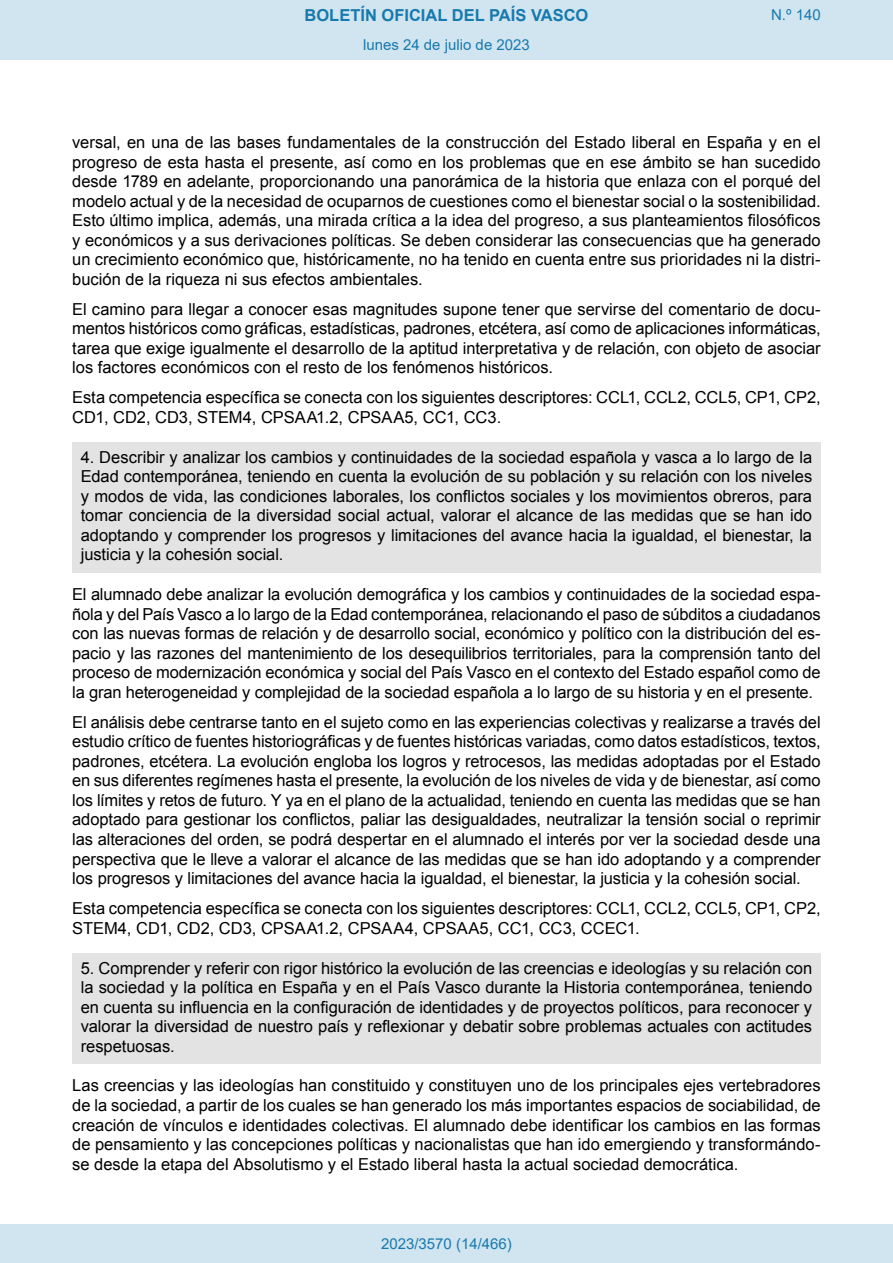
<style>
.page{position:relative;width:893px;height:1263px;background:#fff}
.page>*{position:absolute;margin:0;border:0;box-sizing:border-box;transform-origin:0 0}
.t1{font:16.5px/19.5px "Arial";color:#000;text-align:justify}
.t2{font:700 16.5px "Arial";color:#1879ad}
.Paginacion_Centro{font:15px "Arial";color:#1879ad}
</style>
<div class="page">
<div style="left:72px;top:442px;width:749px;height:130px;background:#e3e3e3"></div>
<div style="left:72px;top:953px;width:749px;height:110px;background:#e3e3e3"></div>
<div style="left:0;top:0;width:893px;height:60px;background:#d0e5f0"></div>
<div style="left:0;top:1225px;width:893px;height:38px;background:#d0e5f0"></div>
<p class="t2" style="left:305px;top:3px;width:285px">BOLETÍN OFICIAL DEL PAÍS VASCO</p>
<p class="Paginacion_Centro" style="left:771px;top:5px;width:51px">N.º 140</p>
<p class="Paginacion_Centro" style="left:363px;top:35px;width:168px">lunes 24 de julio de 2023</p>
<p class="t1" style="left:72px;top:133px;width:750px">versal, en una de las bases fundamentales de la construcción del Estado liberal en España y en el progreso de esta hasta el presente, así como en los problemas que en ese ámbito se han sucedido desde 1789 en adelante, proporcionando una panorámica de la historia que enlaza con el porqué del modelo actual y de la necesidad de ocuparnos de cuestiones como el bienestar social o la sostenibilidad.<br>Esto último implica, además, una mirada crítica a la idea del progreso, a sus planteamientos filosóficos y económicos y a sus derivaciones políticas. Se deben considerar las consecuencias que ha generado un crecimiento económico que, históricamente, no ha tenido en cuenta entre sus prioridades ni la distri&shy;bución de la riqueza ni sus efectos ambientales.</p>
<p class="t1" style="left:72px;top:299px;width:750px">El camino para llegar a conocer esas magnitudes supone tener que servirse del comentario de docu&shy;mentos históricos como gráficas, estadísticas, padrones, etcétera, así como de aplicaciones informáticas, tarea que exige igualmente el desarrollo de la aptitud interpretativa y de relación, con objeto de asociar los factores económicos con el resto de los fenómenos históricos.</p>
<p class="t1" style="left:72px;top:388px;width:750px">Esta competencia específica se conecta con los siguientes descriptores: CCL1, CCL2, CCL5, CP1, CP2,<br>CD1, CD2, CD3, STEM4, CPSAA1.2, CPSAA5, CC1, CC3.</p>
<p class="t1" style="left:81px;top:447px;width:733px">4. Describir y analizar los cambios y continuidades de la sociedad española y vasca a lo largo de la Edad contemporánea, teniendo en cuenta la evolución de su población y su relación con los niveles y modos de vida, las condiciones laborales, los conflictos sociales y los movimientos obreros, para tomar conciencia de la diversidad social actual, valorar el alcance de las medidas que se han ido adoptando y comprender los progresos y limitaciones del avance hacia la igualdad, el bienestar, la justicia y la cohesión social.</p>
<p class="t1" style="left:72px;top:585px;width:750px">El alumnado debe analizar la evolución demográfica y los cambios y continuidades de la sociedad espa&shy;ñola y del País Vasco a lo largo de la Edad contemporánea, relacionando el paso de súbditos a ciudadanos con las nuevas formas de relación y de desarrollo social, económico y político con la distribución del es&shy;pacio y las razones del mantenimiento de los desequilibrios territoriales, para la comprensión tanto del proceso de modernización económica y social del País Vasco en el contexto del Estado español como de la gran heterogeneidad y complejidad de la sociedad española a lo largo de su historia y en el presente.</p>
<p class="t1" style="left:72px;top:713px;width:750px">El análisis debe centrarse tanto en el sujeto como en las experiencias colectivas y realizarse a través del estudio crítico de fuentes historiográficas y de fuentes históricas variadas, como datos estadísticos, textos, padrones, etcétera. La evolución engloba los logros y retrocesos, las medidas adoptadas por el Estado en sus diferentes regímenes hasta el presente, la evolución de los niveles de vida y de bienestar, así como los límites y retos de futuro. Y ya en el plano de la actualidad, teniendo en cuenta las medidas que se han adoptado para gestionar los conflictos, paliar las desigualdades, neutralizar la tensión social o reprimir las alteraciones del orden, se podrá despertar en el alumnado el interés por ver la sociedad desde una perspectiva que le lleve a valorar el alcance de las medidas que se han ido adoptando y a comprender los progresos y limitaciones del avance hacia la igualdad, el bienestar, la justicia y la cohesión social.</p>
<p class="t1" style="left:72px;top:899px;width:750px">Esta competencia específica se conecta con los siguientes descriptores: CCL1, CCL2, CCL5, CP1, CP2,<br>STEM4, CD1, CD2, CD3, CPSAA1.2, CPSAA4, CPSAA5, CC1, CC3, CCEC1.</p>
<p class="t1" style="left:81px;top:958px;width:733px">5. Comprender y referir con rigor histórico la evolución de las creencias e ideologías y su relación con la sociedad y la política en España y en el País Vasco durante la Historia contemporánea, teniendo en cuenta su influencia en la configuración de identidades y de proyectos políticos, para reconocer y valorar la diversidad de nuestro país y reflexionar y debatir sobre problemas actuales con actitudes respetuosas.</p>
<p class="t1" style="left:72px;top:1076px;width:750px">Las creencias y las ideologías han constituido y constituyen uno de los principales ejes vertebradores de la sociedad, a partir de los cuales se han generado los más importantes espacios de sociabilidad, de creación de vínculos e identidades colectivas. El alumnado debe identificar los cambios en las formas de pensamiento y las concepciones políticas y nacionalistas que han ido emergiendo y transformándo&shy;se desde la etapa del Absolutismo y el Estado liberal hasta la actual sociedad democrática.</p>
<p class="Paginacion_Centro" style="left:381px;top:1234px;width:132px">2023/3570 (14/466)</p>
</div>
